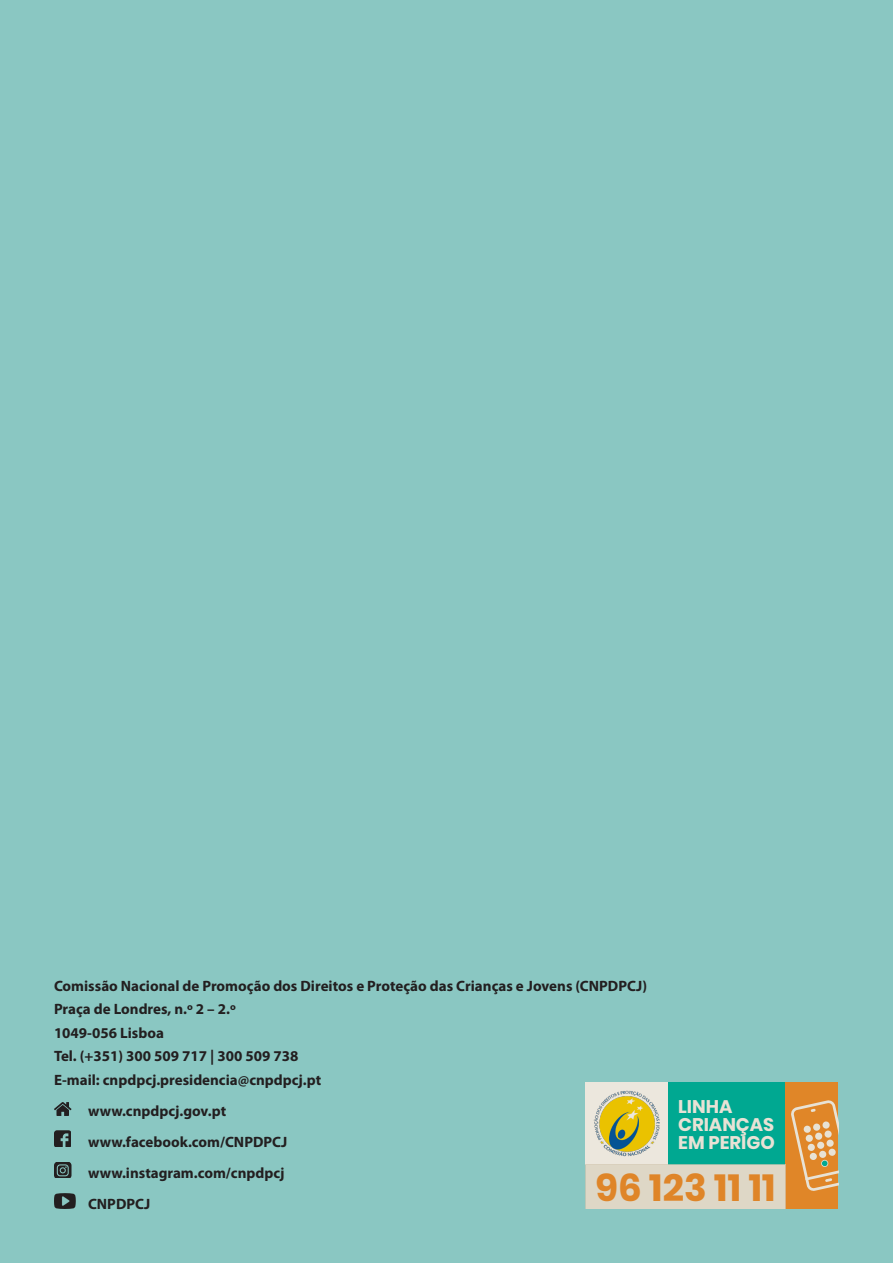
<style>
.page{position:relative;width:893px;height:1263px;background:#8ac7c2}
.page>*{position:absolute;margin:0;border:0;box-sizing:border-box;transform-origin:0 0}
.t1{font:700 37.65px "Poppins";color:#df8528}
.t2{font:700 18.3px/18.3px "Poppins";color:#e8e2d5}
.miolo{font:700 15px "Myriad Pro";color:#231f20}
</style>
<div class="page">
<svg style="left:54px;top:1102px;width:17px;height:14px"></svg>
<svg style="left:54px;top:1131px;width:16px;height:16px"></svg>
<svg style="left:54px;top:1162px;width:17px;height:16px"></svg>
<svg style="left:54px;top:1193px;width:22px;height:16px"></svg>
<div style="left:668px;top:1082px;width:117px;height:83px;background:#00a891"></div>
<div style="left:586px;top:1082px;width:82px;height:83px;background:#ece7dd"></div>
<div style="left:785px;top:1082px;width:53px;height:127px;background:#e08628"></div>
<div style="left:586px;top:1165px;width:199px;height:44px;background:#ded7c6"></div>
<svg style="left:791px;top:1100px;width:47px;height:91px"></svg>
<svg style="left:828px;top:1148px;width:8px;height:8px"></svg>
<img style="left:594px;top:1091px;width:66px;height:65px">
<p class="miolo" style="left:54px;top:976px;width:595px">Comissão Nacional de Promoção dos Direitos e Proteção das Crianças e Jovens (CNPDPCJ)</p>
<p class="miolo" style="left:54px;top:999px;width:183px">Praça de Londres, n.º 2 – 2.º</p>
<p class="miolo" style="left:54px;top:1023px;width:112px">1049-056 Lisboa</p>
<p class="miolo" style="left:54px;top:1046px;width:246px">Tel. (+351) 300 509 717 | 300 509 738</p>
<p class="miolo" style="left:54px;top:1070px;width:269px">E-mail: cnpdpcj.presidencia@cnpdpcj.pt</p>
<p class="miolo" style="left:88px;top:1101px;width:140px">www.cnpdpcj.gov.pt</p>
<p class="miolo" style="left:88px;top:1132px;width:201px">www.facebook.com/CNPDPCJ</p>
<p class="miolo" style="left:88px;top:1163px;width:198px">www.instagram.com/cnpdpcj</p>
<p class="miolo" style="left:88px;top:1194px;width:64px">CNPDPCJ</p>
<p class="t2" style="left:678px;top:1097px;width:98px">LINHA<br>CRIANÇAS<br>EM PERIGO</p>
<p class="t1" style="left:595px;top:1166px;width:181px">96 123 11 11</p>
</div>
